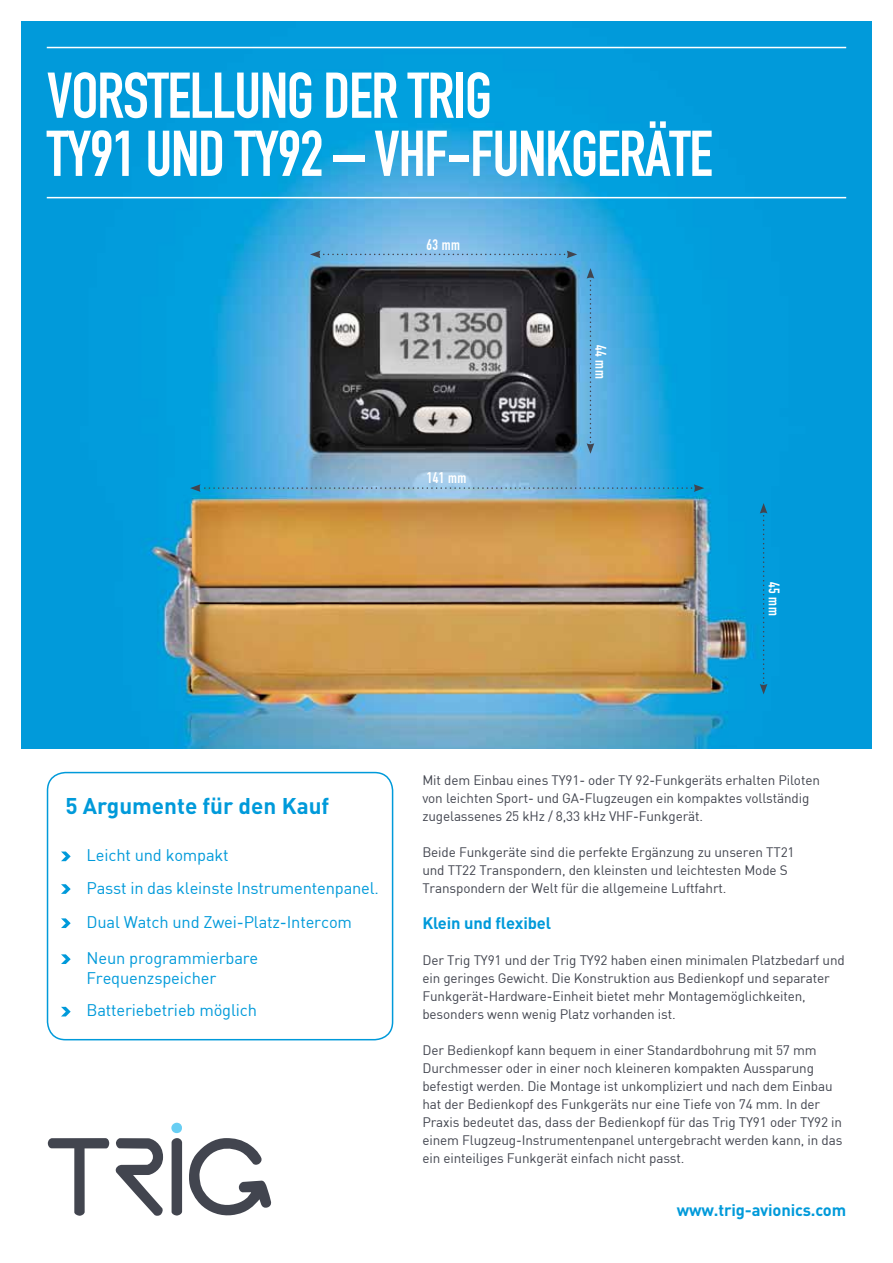
<style>
.page{position:relative;width:893px;height:1263px;background:#fff}
.page>*{position:absolute;margin:0;border:0;box-sizing:border-box;transform-origin:0 0}
.t1{font:63.6px/58.1px "DIN Engschrift";letter-spacing:-.02em;color:#fff}
.t2{font:700 22.5px "DIN";color:#009ada}
.t3{font:16.5px/32.7px "DIN";letter-spacing:-.01em;color:#009ada}
.t4{font:700 16.5px "DIN";letter-spacing:-.01em;color:#009ada}
.t5{font:15px "DIN Engschrift";letter-spacing:.03em;color:#fff}
.t6{font:13.5px/18px "DIN";letter-spacing:-.01em;color:#42454f}
</style>
<div class="page">
<img style="left:21px;top:21px;width:851px;height:727px">
<svg style="left:48px;top:1138px;width:61px;height:78px"></svg>
<svg style="left:115px;top:1138px;width:49px;height:78px"></svg>
<svg style="left:172px;top:1138px;width:10px;height:77px"></svg>
<div style="left:171px;top:1123px;width:11px;height:10px;background:#68cef3;border-radius:50%"></div>
<svg style="left:189px;top:1138px;width:82px;height:78px"></svg>
<hr style="left:47px;top:47px;width:799px;height:1px;background:#fff">
<hr style="left:47px;top:197px;width:799px;height:1px;background:#fff">
<svg style="left:61px;top:851px;width:10px;height:10px"></svg>
<svg style="left:61px;top:884px;width:10px;height:10px"></svg>
<svg style="left:61px;top:918px;width:10px;height:10px"></svg>
<svg style="left:61px;top:954px;width:10px;height:10px"></svg>
<svg style="left:61px;top:1007px;width:10px;height:9px"></svg>
<div style="left:47px;top:772px;width:346px;height:268px;border:2px solid #009ada;border-radius:18px"></div>
<svg style="left:587px;top:268px;width:7px;height:186px"></svg>
<svg style="left:760px;top:503px;width:7px;height:191px"></svg>
<svg style="left:310px;top:251px;width:267px;height:7px;background:#75b1da"></svg>
<svg style="left:190px;top:484px;width:514px;height:8px;background:#62acd6"></svg>
<h1 class="t1" style="left:47px;top:66px;width:667px">VORSTELLUNG DER TRIG<br>TY91 UND TY92 – VHF-FUNKGERÄTE</h1>
<p class="t5" style="left:427px;top:235px;width:35px">63 mm</p>
<p class="t5" style="left:427px;top:469px;width:41px">141 mm</p>
<p class="t5" style="left:609px;top:345px;width:35px;rotate:90deg">44 mm</p>
<p class="t5" style="left:783px;top:582px;width:35px;rotate:90deg">45 mm</p>
<h2 class="t2" style="left:66px;top:791px;width:265px">5 Argumente für den Kauf</h2>
<p class="t3" style="left:87px;top:838px;width:294px">Leicht und kompakt<br>Passt in das kleinste Instrumentenpanel.</p>
<p class="t3" style="left:87px;top:904px;width:267px;line-height:36px">Dual Watch und Zwei-Platz-Intercom<br>Neun programmierbare</p>
<p class="t3" style="left:87px;top:961px;width:172px">Frequenzspeicher<br>Batteriebetrieb möglich</p>
<p class="t6" style="left:422px;top:771px;width:399px">Mit dem Einbau eines TY91- oder TY 92-Funkgeräts erhalten Piloten von leichten Sport- und GA-Flugzeugen ein kompaktes vollständig zugelassenes 25 kHz / 8,33 kHz VHF-Funkgerät.</p>
<p class="t6" style="left:422px;top:843px;width:374px">Beide Funkgeräte sind die perfekte Ergänzung zu unseren TT21 und TT22 Transpondern, den kleinsten und leichtesten Mode S<br>Transpondern der Welt für die allgemeine Luftfahrt.</p>
<p class="t4" style="left:422px;top:912px;width:130px">Klein und flexibel</p>
<p class="t6" style="left:422px;top:951px;width:424px">Der Trig TY91 und der Trig TY92 haben einen minimalen Platzbedarf und ein geringes Gewicht. Die Konstruktion aus Bedienkopf und separater Funkgerät-Hardware-Einheit bietet mehr Montagemöglichkeiten, besonders wenn wenig Platz vorhanden ist.</p>
<p class="t6" style="left:422px;top:1041px;width:421px">Der Bedienkopf kann bequem in einer Standardbohrung mit 57 mm Durchmesser oder in einer noch kleineren kompakten Aussparung befestigt werden. Die Montage ist unkompliziert und nach dem Einbau hat der Bedienkopf des Funkgeräts nur eine Tiefe von 74 mm. In der Praxis bedeutet das, dass der Bedienkopf für das Trig TY91 oder TY92 in einem Flugzeug-Instrumentenpanel untergebracht werden kann, in das ein einteiliges Funkgerät einfach nicht passt.</p>
<p class="t4" style="left:677px;top:1199px;width:171px">www.trig-avionics.com</p>
</div>
